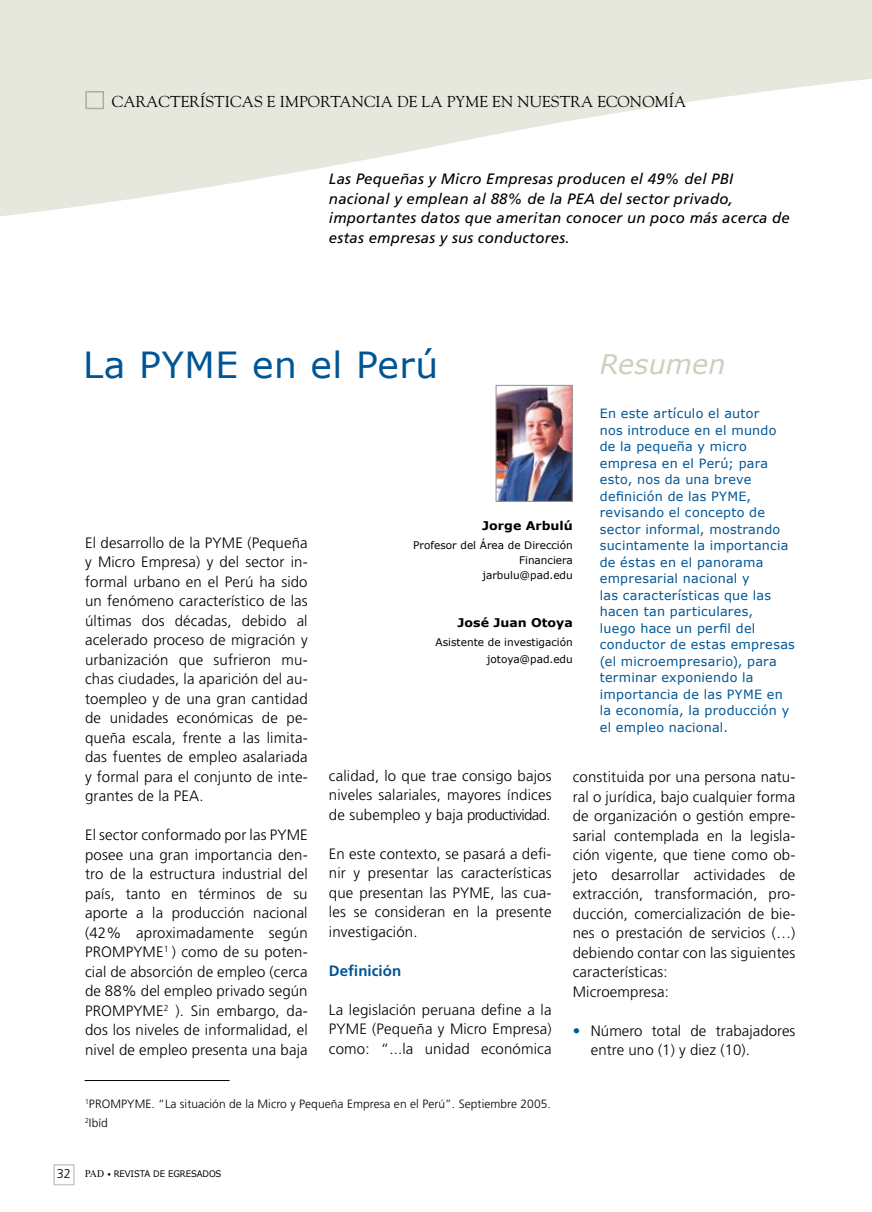
<style>
.page{position:relative;width:872px;height:1212px;background:#fff}
.page>*{position:absolute;margin:0;border:0;box-sizing:border-box;transform-origin:0 0}
.t1{font:36px "Verdana";letter-spacing:.015em;color:#005595}
.t2{font:italic 27px "Verdana";color:#ccd0bd}
.t3{font:15.75px "Goudy";letter-spacing:.005em;color:#000}
.t4{font:300 15px/19.5px "Frutiger";letter-spacing:.01em;color:#000;text-align:justify}
.t5{font:italic 15px/19.5px "Frutiger";letter-spacing:.015em;color:#000}
.t6{font:700 15px "Frutiger";letter-spacing:.005em;color:#005595}
.t7{font:12.75px/16.5px "Verdana";letter-spacing:.02em;color:#005595}
.t8{font:300 12px/19.5px "Frutiger";letter-spacing:.005em;color:#000}
.t9{font:700 12px "Verdana";color:#000;scale:1.05 1}
.t10{font:10.5px/14.9px "Verdana";color:#000;text-align:right}
.t11{font:9px "Verdana";letter-spacing:-.01em;color:#000;scale:.95 1}
.s1{color:#005595}
.s2{font-family:"Frutiger";font-weight:300;font-size:12.75px}
.s3{font-family:"Times";font-size:10.2px}
.s4{font-family:"Stempel Schneidler";font-weight:500;font-size:7.5px}
</style>
<div class="page">
<div style="left:53px;top:1164px;width:22px;height:21px;border:2px solid #ccc7c6"></div>
<img style="left:497px;top:387px;width:74px;height:113px">
<div style="left:495px;top:385px;width:78px;height:117px;border:1px solid #939598"></div>
<svg style="left:0;top:0;width:872px;height:217px;fill:#e6e8de"></svg>
<div style="left:86px;top:92px;width:17px;height:16px;background:#e6e8de"></div>
<div style="left:85px;top:91px;width:19px;height:18px;border:2px solid #aab191"></div>
<hr style="left:85px;top:1080px;width:145px;height:1px;background:#000">
<p class="t3" style="left:112px;top:91px;width:576px">CARACTERÍSTICAS E IMPORTANCIA DE LA PYME EN NUESTRA ECONOMÍA</p>
<p class="t5" style="left:329px;top:169px;width:462px">Las Pequeñas y Micro Empresas producen el 49% del PBI nacional y emplean al 88% de la PEA del sector privado, importantes datos que ameritan conocer un poco más acerca de estas empresas y sus conductores.</p>
<h1 class="t1" style="left:83px;top:342px;width:356px">La PYME en el Perú</h1>
<h2 class="t2" style="left:600px;top:347px;width:127px">Resumen</h2>
<p class="t4" style="left:85px;top:533px;width:224px">El desarrollo de la PYME (Pequeña y Micro Empresa) y del sector in&shy;formal urbano en el Perú ha sido un fenómeno característico de las últimas dos décadas, debido al acelerado proceso de migración y urbanización que sufrieron mu&shy;chas ciudades, la aparición del au&shy;toempleo y de una gran cantidad de unidades económicas de pe&shy;queña escala, frente a las limita&shy;das fuentes de empleo asalariada y formal para el conjunto de inte&shy;grantes de la PEA.</p>
<p class="t4" style="left:85px;top:825px;width:224px">El sector conformado por las PYME posee una gran importancia den&shy;tro de la estructura industrial del país, tanto en términos de su aporte a la producción nacional (42% aproximadamente según PROMPYME<sup>1</sup> ) como de su poten&shy;cial de absorción de empleo (cerca de 88 % del empleo privado según PROMPYME<sup>2</sup> ). Sin embargo, da&shy;dos los niveles de informalidad, el nivel de empleo presenta una baja</p>
<p class="t9" style="left:482px;top:518px;width:88px">Jorge Arbulú</p>
<p class="t10" style="left:413px;top:538px;width:161px">Profesor del Área de Dirección<br>Financiera<br>jarbulu@pad.edu</p>
<p class="t9" style="left:457px;top:615px;width:111px">José Juan Otoya</p>
<p class="t10" style="left:435px;top:634px;width:139px;line-height:16.2px">Asistente de investigación jotoya@pad.edu</p>
<p class="t7" style="left:600px;top:405px;width:197px">En este artículo el autor<br>nos introduce en el mundo de la pequeña y micro empresa en el Perú; para esto, nos da una breve definición de las PYME, revisando el concepto de sector informal, mostrando sucintamente la importancia de éstas en el panorama empresarial nacional y<br>las características que las hacen tan particulares,<br>luego hace un perfil del conductor de estas empresas (el microempresario), para terminar exponiendo la importancia de las PYME en la economía, la producción y el empleo nacional.</p>
<p class="t4" style="left:329px;top:766px;width:224px">calidad, lo que trae consigo bajos niveles salariales, mayores índices de subempleo y baja productividad.</p>
<p class="t4" style="left:329px;top:844px;width:224px">En este contexto, se pasará a defi&shy;nir y presentar las características que presentan las PYME, las cua&shy;les se consideran en la presente investigación.</p>
<p class="t6" style="left:329px;top:962px;width:74px">Definición</p>
<p class="t4" style="left:329px;top:1000px;width:224px">La legislación peruana define a la PYME (Pequeña y Micro Empresa) como: “...la unidad económica</p>
<p class="t4" style="left:573px;top:767px;width:224px;text-align:left">constituida por una persona natu&shy;ral o jurídica, bajo cualquier forma de organización o gestión empre&shy;sarial contemplada en la legisla&shy;ción vigente, que tiene como ob&shy;jeto desarrollar actividades de extracción, transformación, pro&shy;ducción, comercialización de bie&shy;nes o prestación de servicios (…) debiendo contar con las siguientes características:<br>Microempresa:</p>
<p class="t4" style="left:591px;top:1021px;width:206px;text-indent:-18px"><span class="s1">•</span> Número total de trabajadores entre uno (1 ) y diez (1 0).</p>
<p class="t8" style="left:85px;top:1093px;width:467px"><sup>1</sup> PROMPYME. “La situación de la Micro y Pequeña Empresa en el Perú”. Septiembre 2005.<br><sup>2</sup>Ibíd</p>
<p class="t11" style="left:57px;top:1168px;width:175px"><span class="s2">32</span> <span class="s3">PAD</span> <span class="s4">•</span> REVISTA DE EGRESADOS</p>
</div>
